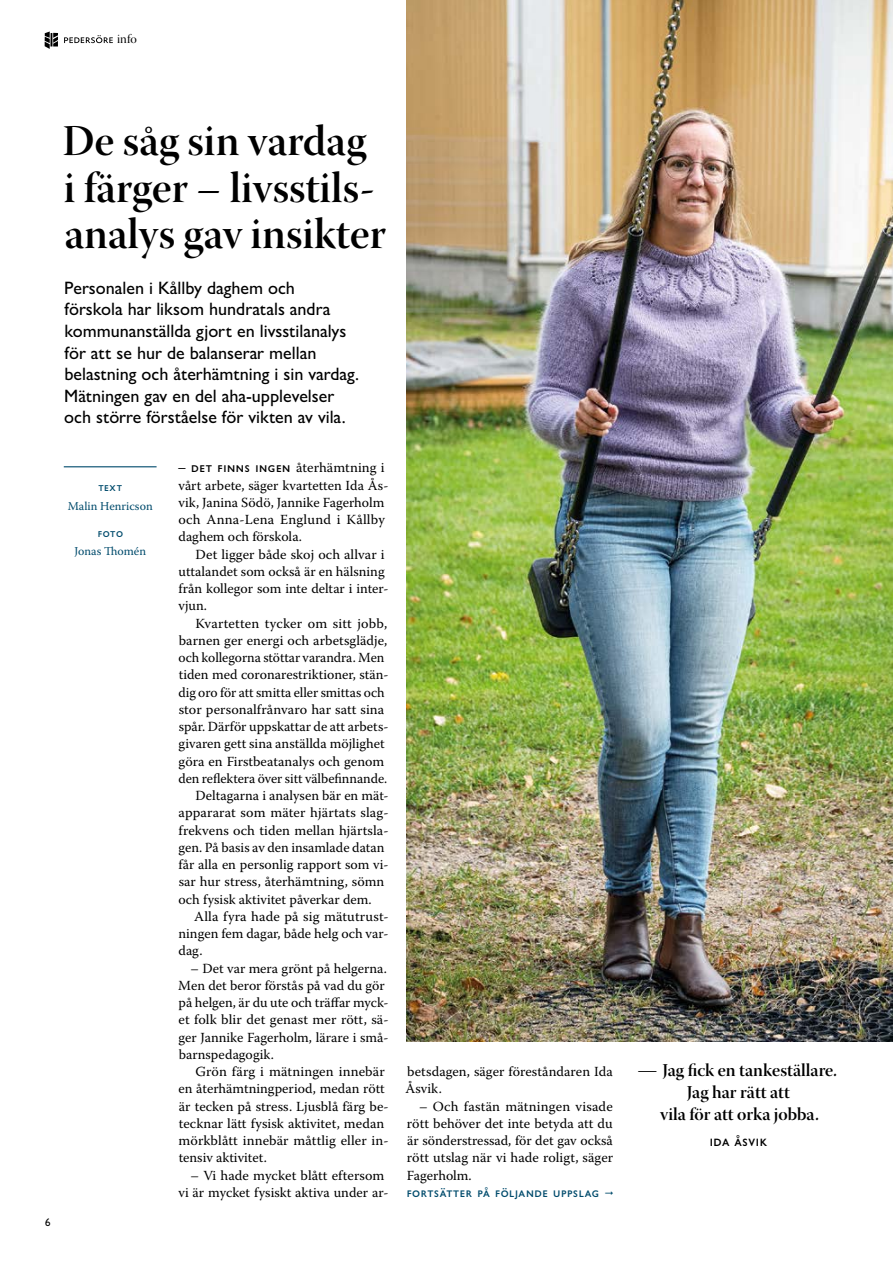
<style>
.page{position:relative;width:893px;height:1263px;background:#fff}
.page>*{position:absolute;margin:0;border:0;box-sizing:border-box;transform-origin:0 0}
.Rubrik_2{font:43.5px/46.5px "Warnock Pro Semibold Disp";color:#000}
.Ingress_2{font:500 18px/21.6px "Gill Sans Nova";color:#000}
.t1{font:18px/21.6px "Warnock Pro Semibold Disp";color:#000;text-align:center}
.Namn__citat{font:500 15px "Gill Sans Nova";letter-spacing:.04em;color:#000}
.Brödtext{font:13.8px/17.2px "Warnock Pro";color:#000}
.Brödtext__första{font:13.8px/17.2px "Warnock Pro";color:#000}
.Fotnot{font:500 13.5px "Gill Sans Nova";letter-spacing:.045em;color:#004b6c}
.t2{font:12.75px "Warnock Pro Disp";color:#000}
.Infotext{font:12px "Warnock Pro";color:#004b6c}
.Infotext__rubrik{font:500 12px "Gill Sans Nova";letter-spacing:.05em;color:#004b6c}
.t3{font:500 11.25px "Gill Sans Nova";color:#000}
.s1{font-family:"Gill Sans Nova";font-weight:500}
.s2{font-family:"Gill Sans Nova"}
</style>
<div class="page">
<img style="left:406px;top:0;width:487px;height:1041px">
<svg style="left:64px;top:35px;width:49px;height:8px"></svg>
<svg style="left:45px;top:31px;width:13px;height:18px"></svg>
<hr style="left:64px;top:466px;width:93px;height:1px;background:#004b6c">
<p class="t2" style="left:117px;top:32px;width:21px">info</p>
<p class="Rubrik_2" style="left:63px;top:117px;width:325px">De såg sin vardag i färger – livsstils&shy;analys gav insikter</p>
<p class="Ingress_2" style="left:64px;top:277px;width:296px">Personalen i Kållby daghem och<br>förskola har liksom hundratals andra kommunanställda gjort en livsstilanalys för att se hur de balanserar mellan belastning och återhämtning i sin vardag.<br>Mätningen gav en del aha-upplevelser och större förståelse för vikten av vila.</p>
<p class="Infotext__rubrik" style="left:98px;top:480px;width:25px">text</p>
<p class="Infotext" style="left:68px;top:498px;width:86px">Malin Henricson</p>
<p class="Infotext__rubrik" style="left:98px;top:525px;width:27px">foto</p>
<p class="Infotext" style="left:74px;top:544px;width:73px">Jonas Thomén</p>
<p class="t3" style="left:45px;top:1215px;width:7px">6</p>
<p class="Brödtext__första" style="left:178px;top:459px;width:212px"><span class="s1">– Det finn s in gen</span> återhämtning i vårt arbete, säger kvartetten Ida Ås&shy;vik, Janina Södö, Jannike Fagerholm och Anna-Lena Englund i Kållby daghem och förskola.</p>
<p class="Brödtext" style="left:178px;top:545px;width:212px;text-indent:17px">Det ligger både skoj och allvar i uttalandet som också är en hälsning från kollegor som inte deltar i inter&shy;vjun.</p>
<p class="Brödtext" style="left:178px;top:614px;width:212px;text-indent:17px">Kvartetten tycker om sitt jobb, barnen ger energi och arbetsglädje, och kollegorna stöttar varandra. Men tiden med coronarestriktioner, stän&shy;dig oro för att smitta eller smittas och stor personalfrånvaro har satt sina spår. Därför uppskattar de att arbets&shy;givaren gett sina anställda möjlighet göra en Firstbeatanalys och genom den reflektera över sitt välbefinnande.</p>
<p class="Brödtext" style="left:178px;top:787px;width:212px;text-indent:17px">Deltagarna i analysen bär en mät&shy;appararat som mäter hjärtats slag&shy;frekvens och tiden mellan hjärtsla&shy;gen. På basis av den insamlade datan får alla en personlig rapport som vi&shy;sar hur stress, återhämtning, sömn och fysisk aktivitet påverkar dem.</p>
<p class="Brödtext" style="left:178px;top:907px;width:212px;text-align:justify;text-indent:16px">Alla fyra hade på sig mätutrust&shy;ningen fem dagar, både helg och var&shy;dag.</p>
<p class="Brödtext" style="left:178px;top:959px;width:212px;text-indent:12px">– Det var mera grönt på helgerna.<br>Men det beror förstås på vad du gör på helgen, är du ute och träffar myck&shy;et folk blir det genast mer rött, sä&shy;ger Jannike Fagerholm, lärare i små&shy;barnspedagogik.</p>
<p class="Brödtext" style="left:178px;top:1063px;width:212px;text-indent:17px">Grön färg i mätningen innebär en återhämtningperiod, medan rött är tecken på stress. Ljusblå färg be&shy;tecknar lätt fysisk aktivitet, medan mörkblått innebär måttlig eller in&shy;tensiv aktivitet.</p>
<p class="Brödtext" style="left:178px;top:1166px;width:212px;text-align:center">– Vi hade mycket blått eftersom<br>vi är mycket fysiskt aktiva under ar-</p>
<p class="Brödtext" style="left:405px;top:1063px;width:209px">betsdagen, säger föreståndaren Ida<br>Åsvik.</p>
<p class="Brödtext" style="left:407px;top:1097px;width:208px;text-align:justify;text-indent:12px">– Och fastän mätningen visade rött behöver det inte betyda att du är sönderstressad, för det gav också rött utslag när vi hade roligt, säger Fagerholm.</p>
<p class="Fotnot" style="left:407px;top:1184px;width:194px">Fortsätter på följande uppslag</p>
<p class="t1" style="left:638px;top:1059px;width:200px"><span class="s2">—</span> Jag fick en tankeställare.<br>Jag har rätt att<br>vila för att orka jobba.</p>
<p class="Namn__citat" style="left:710px;top:1132px;width:59px">ida åsvik</p>
</div>
